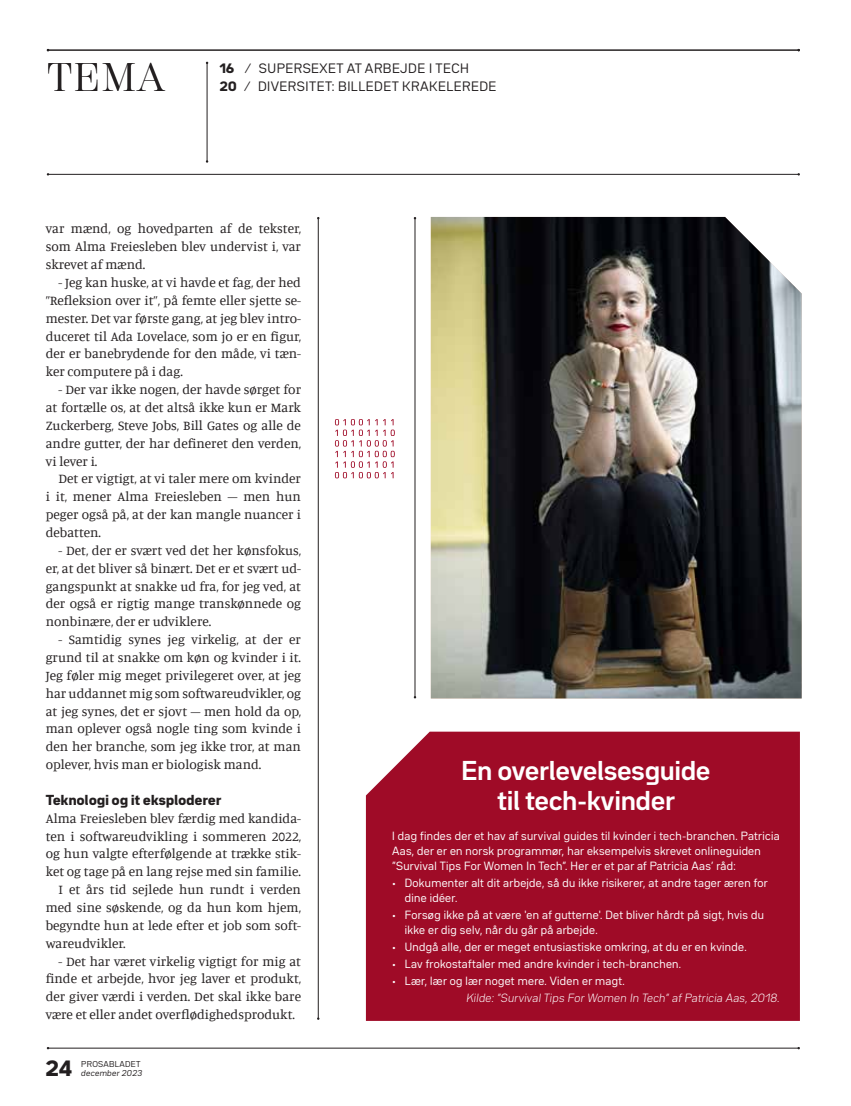
<style>
.page{position:relative;width:851px;height:1106px;background:#fff}
.page>*{position:absolute;margin:0;border:0;box-sizing:border-box;transform-origin:0 0}
.t1{font:39.75px "Scotch Display";color:#231f20}
.t2{font:700 24px/30px "Bw Seido Raw";letter-spacing:.01em;color:#fff;text-align:center}
.t3{font:900 19.5px "Bw Seido Raw";color:#231f20}
.t4{font:13.5px/17.9px "Manuale";color:#231f20;text-align:justify}
.t5{font:900 12.75px "Bw Seido Raw";letter-spacing:.03em;color:#231f20}
.t6{font:12px/17.9px "Bw Seido Raw";letter-spacing:.04em;color:#231f20}
.t7{font:10.5px/15px "Bw Seido Raw";letter-spacing:.03em;color:#fff}
.t8{font:italic 300 10.5px "Bw Seido Raw";letter-spacing:.03em;color:#fff}
.t9{font:italic 7.5px "Bw Seido Raw";letter-spacing:.04em;color:#231f20}
.t10{font:7.5px "Bw Seido Raw";letter-spacing:.04em;color:#231f20}
.s1{font-weight:900}
</style>
<div class="page">
<div style="left:366px;top:731px;width:433px;height:289px;background:#9f0b27"></div>
<hr style="left:48px;top:174px;width:750px;height:1px;background:#231f20">
<hr style="left:207px;top:63px;width:1px;height:98px;background:#231f20">
<hr style="left:48px;top:50px;width:750px;height:1px;background:#231f20">
<img style="left:431px;top:217px;width:370px;height:481px">
<svg style="left:335px;top:419px;width:60px;height:59px"></svg>
<hr style="left:48px;top:1047px;width:750px;height:1px;background:#231f20">
<hr style="left:414px;top:218px;width:1px;height:479px;background:#231f20">
<hr style="left:318px;top:218px;width:1px;height:800px;background:#231f20">
<h1 class="t1" style="left:48px;top:54px;width:118px">TEMA</h1>
<p class="t6" style="left:220px;top:59px;width:278px"><span class="s1">16</span> ⁄ SUPERSEXET AT ARBEJDE I TECH<br><span class="s1">20</span> ⁄ DIVERSITET: BILLEDET KRAKELEREDE</p>
<p class="t4" style="left:46px;top:219px;width:257px">var mænd, og hovedparten af de tekster, som Alma Freiesleben blev undervist i, var skrevet af mænd.</p>
<p class="t4" style="left:46px;top:273px;width:257px;text-indent:13px">- Jeg kan huske, at vi havde et fag, der hed ”Refleksion over it”, på femte eller sjette se&shy;mester. Det var første gang, at jeg blev intro&shy;duceret til Ada Lovelace, som jo er en figur, der er banebrydende for den måde, vi tæn&shy;ker computere på i dag.</p>
<p class="t4" style="left:46px;top:380px;width:257px;text-indent:13px">- Der var ikke nogen, der havde sørget for at fortælle os, at det altså ikke kun er Mark Zuckerberg, Steve Jobs, Bill Gates og alle de andre gutter, der har defineret den verden, vi lever i.</p>
<p class="t4" style="left:46px;top:469px;width:257px;text-indent:13px">Det er vigtigt, at vi taler mere om kvinder i it, mener Alma Freiesleben – men hun peger også på, at der kan mangle nuancer i debatten.</p>
<p class="t4" style="left:46px;top:541px;width:257px;text-indent:13px">- Det, der er svært ved det her kønsfokus, er, at det bliver så binært. Det er et svært ud&shy;gangspunkt at snakke ud fra, for jeg ved, at der også er rigtig mange transkønnede og nonbinære, der er udviklere.</p>
<p class="t4" style="left:46px;top:630px;width:257px;text-indent:13px">- Samtidig synes jeg virkelig, at der er grund til at snakke om køn og kvinder i it.<br>Jeg føler mig meget privilegeret over, at jeg har uddannet mig som softwareudvikler, og at jeg synes, det er sjovt – men hold da op, man oplever også nogle ting som kvinde i den her branche, som jeg ikke tror, at man oplever, hvis man er biologisk mand.</p>
<p class="t5" style="left:46px;top:791px;width:177px">Teknologi og it eksploderer</p>
<p class="t4" style="left:46px;top:808px;width:257px">Alma Freiesleben blev færdig med kandida-</p>
<p class="t4" style="left:46px;top:826px;width:257px">ten i softwareudvikling i sommeren 2022,</p>
<p class="t4" style="left:46px;top:844px;width:257px">og hun valgte efterfølgende at trække stik-</p>
<p class="t4" style="left:46px;top:862px;width:257px">ket og tage på en lang rejse med sin familie.</p>
<p class="t4" style="left:58px;top:880px;width:244px">I et års tid sejlede hun rundt i verden</p>
<p class="t4" style="left:46px;top:898px;width:257px">med sine søskende, og da hun kom hjem,</p>
<p class="t4" style="left:46px;top:916px;width:257px">begyndte hun at lede efter et job som soft-</p>
<p class="t4" style="left:46px;top:933px;width:82px">wareudvikler.</p>
<p class="t4" style="left:46px;top:951px;width:257px;text-indent:13px">- Det har været virkelig vigtigt for mig at finde et arbejde, hvor jeg laver et produkt, der giver værdi i verden. Det skal ikke bare være et eller andet overflødighedsprodukt.</p>
<h3 class="t3" style="left:46px;top:1054px;width:28px">24</h3>
<p class="t9" style="left:81px;top:1067px;width:62px">december 2023</p>
<p class="t10" style="left:81px;top:1058px;width:61px">PROSABLADET</p>
<h2 class="t2" style="left:461px;top:754px;width:250px">En overlevelsesguide til tech-kvinder</h2>
<p class="t7" style="left:392px;top:828px;width:389px">I dag findes der et hav af survival guides til kvinder i tech-branchen. Patricia<br>Aas, der er en norsk programmør, har eksempelvis skrevet onlineguiden ”Survival Tips For Women In Tech”. Her er et par af Patricia Aas’ råd:</p>
<p class="t7" style="left:405px;top:875px;width:364px;text-indent:-13px">• Dokumenter alt dit arbejde, så du ikke risikerer, at andre tager æren for dine idéer.</p>
<p class="t7" style="left:405px;top:907px;width:360px;text-indent:-13px">• Forsøg ikke på at være 'en af gutterne'. Det bliver hårdt på sigt, hvis du ikke er dig selv, når du går på arbejde.</p>
<p class="t7" style="left:392px;top:939px;width:356px">• Undgå alle, der er meget entusiastiske omkring, at du er en kvinde.</p>
<p class="t7" style="left:392px;top:956px;width:290px">• Lav frokostaftaler med andre kvinder i tech-branchen.</p>
<p class="t7" style="left:392px;top:973px;width:234px">• Lær, lær og lær noget mere. Viden er magt.</p>
<p class="t8" style="left:466px;top:991px;width:315px">Kilde: ”Survival Tips For Women In Tech” af Patricia Aas, 2018.</p>
</div>
